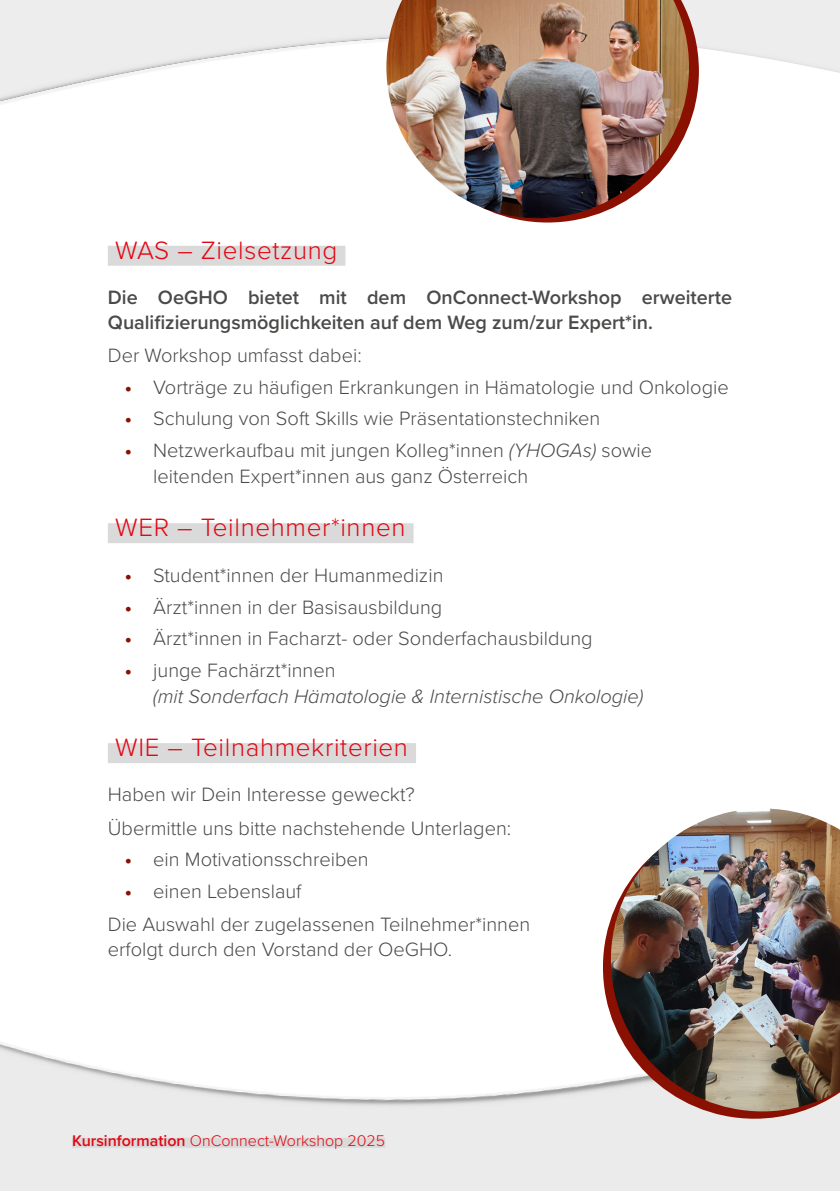
<style>
.page{position:relative;width:840px;height:1191px;background:#fff}
.page>*{position:absolute;margin:0;border:0;box-sizing:border-box;transform-origin:0 0}
.t1{font:300 26px "Proxima Nova";letter-spacing:.025em;color:#e30613}
.t2{font:300 20px/33.6px "Proxima Nova";color:#4a4a49}
.t3{font:600 20px/25px "Proxima Nova";color:#4a4a49}
.t4{font:italic 300 20px/26px "Proxima Nova";color:#4a4a49}
.t5{font:300 16px "Proxima Nova";color:#e30613}
.s1{font-weight:700;color:#8a1002}
.s2{font-style:italic}
.s3{font-weight:700;font-style:normal;color:#8a1002}
.s4{font-style:normal}
.s5{font-weight:600}
</style>
<div class="page">
<img style="left:0;top:0;width:839px;height:266px">
<img style="left:0;top:1042px;width:839px;height:149px">
<div style="left:72px;top:1137px;width:313px;height:10px;background:#dadada"></div>
<svg style="left:602px;top:922px;width:237px;height:196px"></svg>
<img style="left:610px;top:808px;width:229px;height:303px">
<svg style="left:396px;top:0;width:302px;height:222px"></svg>
<img style="left:386px;top:0;width:302px;height:218px">
<div style="left:108px;top:246px;width:237px;height:20px;background:#dadada"></div>
<div style="left:108px;top:523px;width:305px;height:20px;background:#dadada"></div>
<div style="left:108px;top:743px;width:308px;height:20px;background:#dadada"></div>
<h1 class="t1" style="left:115px;top:231px;width:223px">WAS – Zielsetzung</h1>
<p class="t3" style="left:108px;top:284px;width:625px">Die OeGHO bietet mit dem OnConnect-Workshop erweiterte<br>Qualifizierungsmöglichkeiten auf dem Weg zum/zur Expert*in.</p>
<p class="t2" style="left:108px;top:337px;width:255px">Der Workshop umfasst dabei:</p>
<p class="t2" style="left:125px;top:369px;width:605px"><span class="s1">•</span> Vorträge zu häufigen Erkrankungen in Hämatologie und Onkologie</p>
<p class="t2" style="left:125px;top:401px;width:477px"><span class="s1">•</span> Schulung von Soft Skills wie Präsentationstechniken</p>
<p class="t2" style="left:153px;top:436px;width:500px;line-height:26px;text-indent:-28px"><span class="s1">•</span> Netzwerkaufbau mit jungen Kolleg*innen <span class="s2">(YHOGAs)</span> sowie leitenden Expert*innen aus ganz Österreich</p>
<h1 class="t1" style="left:115px;top:508px;width:291px">WER – Teilnehmer*innen</h1>
<p class="t2" style="left:125px;top:557px;width:320px"><span class="s1">•</span> Student*innen der Humanmedizin</p>
<p class="t2" style="left:125px;top:589px;width:319px"><span class="s1">•</span> Ärzt*innen in der Basisausbildung</p>
<p class="t2" style="left:125px;top:621px;width:469px"><span class="s1">•</span> Ärzt*innen in Facharzt- oder Sonderfachausbildung</p>
<p class="t4" style="left:153px;top:656px;width:491px;text-indent:-28px"><span class="s3">•</span> <span class="s4">junge Fachärzt*innen<br></span>(mit Sonderfach Hämatologie &amp; Internistische Onkologie)</p>
<h1 class="t1" style="left:115px;top:728px;width:294px">WIE – Teilnahmekriterien</h1>
<p class="t2" style="left:108px;top:776px;width:404px">Haben wir Dein Interesse geweckt?<br>Übermittle uns bitte nachstehende Unterlagen:</p>
<p class="t2" style="left:125px;top:841px;width:245px"><span class="s1">•</span> ein Motivationsschreiben</p>
<p class="t2" style="left:108px;top:873px;width:423px;text-indent:17px"><span class="s1">•</span> einen Lebenslauf<br>Die Auswahl der zugelassenen Teilnehmer*innen</p>
<p class="t2" style="left:108px;top:931px;width:346px">erfolgt durch den Vorstand der OeGHO.</p>
<p class="t5" style="left:72px;top:1128px;width:314px"><span class="s5">Kursinformation</span> OnConnect-Workshop 2025</p>
</div>
